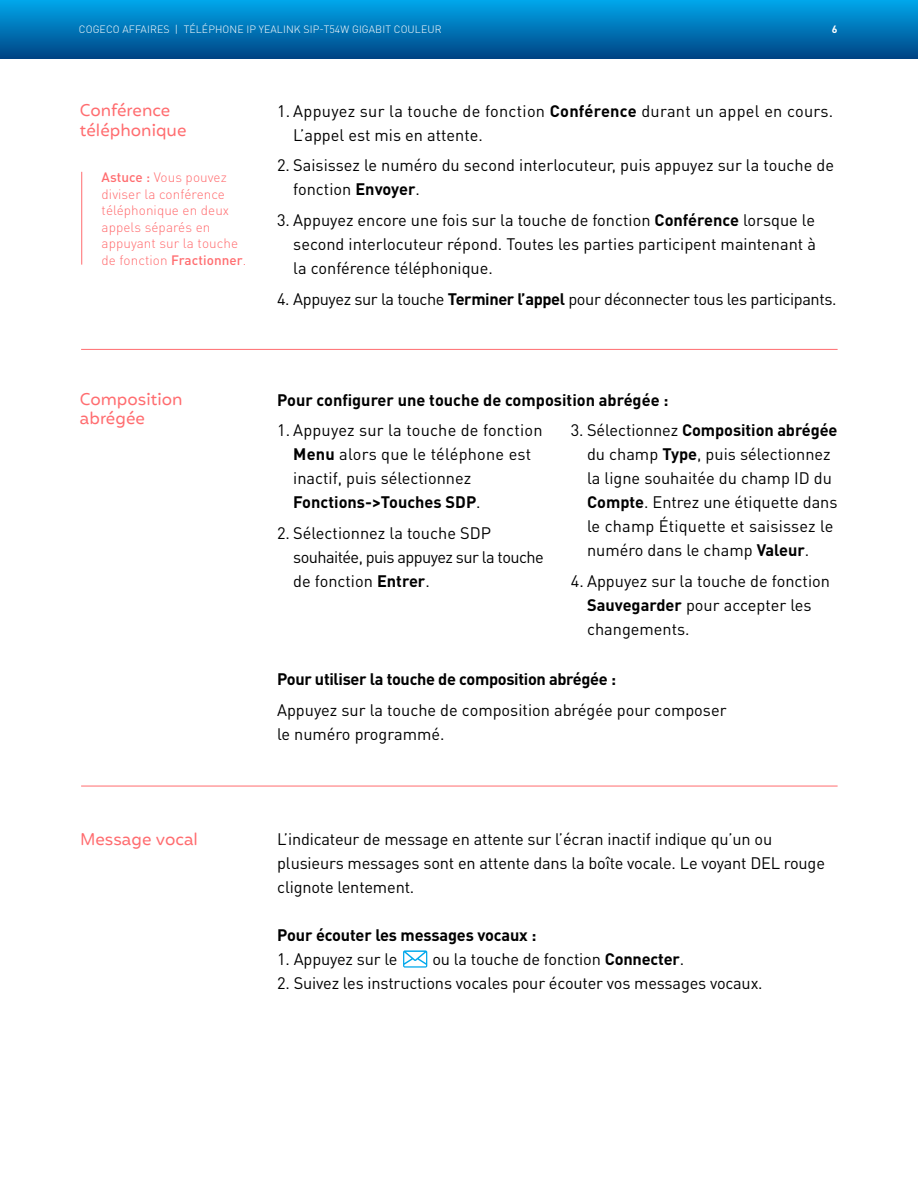
<style>
.page{position:relative;width:918px;height:1188px;background:#fff}
.page>*{position:absolute;margin:0;border:0;box-sizing:border-box;transform-origin:0 0}
.t1{font:16.5px/24px "DIN Pro";color:#000}
.t2{font:700 16.5px "DIN Pro";letter-spacing:-.01em;color:#000}
.t3{font:16.5px/24px "DIN Pro";letter-spacing:-.02em;color:#000}
.t4{font:16.5px "DIN Pro";letter-spacing:-.025em;color:#000}
.t5{font:16.5px/19.5px "Mohr Rounded";color:#ff6c6f}
.t6{font:300 13.5px/16.5px "DIN Pro";letter-spacing:.005em;color:#ff6c6f}
.t7{font:300 10.5px "DIN Pro";letter-spacing:.01em;color:#fff}
.t8{font:700 10.5px "DIN Pro";color:#fff}
.s1{font-weight:500}
.s2{font-weight:700}
</style>
<div class="page">
<div style="left:0;top:0;width:918px;height:58px;background:linear-gradient(to bottom,#00a7eb,#004686)"></div>
<hr style="left:81px;top:786px;width:757px;height:1px;background:#ff6c6f">
<hr style="left:81px;top:349px;width:757px;height:1px;background:#ff6c6f">
<hr style="left:81px;top:172px;width:1px;height:93px;background:#ff6c6f">
<svg style="left:403px;top:950px;width:24px;height:18px"></svg>
<p class="t7" style="left:79px;top:22px;width:364px">COGECO AFFAIRES | TÉLÉPHONE IP YEALINK SIP-T54W GIGABIT COULEUR</p>
<p class="t8" style="left:832px;top:22px;width:7px">6</p>
<p class="t5" style="left:80px;top:101px;width:108px">Conférence téléphonique</p>
<p class="t6" style="left:102px;top:168px;width:146px"><span class="s1">Astuce :</span> Vous pouvez diviser la conférence téléphonique en deux appels séparés en appuyant sur la touche de fonction <span class="s1">Fractionner</span>.</p>
<p class="t1" style="left:293px;top:98px;width:542px;text-indent:-16px">1. Appuyez sur la touche de fonction <span class="s2">Conférence</span> durant un appel en cours.<br>L’appel est mis en attente.</p>
<p class="t1" style="left:293px;top:153px;width:542px;text-indent:-16px">2. Saisissez le numéro du second interlocuteur, puis appuyez sur la touche de fonction <span class="s2">Envoyer</span>.</p>
<p class="t1" style="left:293px;top:208px;width:524px;text-align:justify;text-indent:-16px">3. Appuyez encore une fois sur la touche de fonction <span class="s2">Conférence</span> lorsque le second interlocuteur répond. Toutes les parties participent maintenant à la conférence téléphonique.</p>
<p class="t4" style="left:277px;top:288px;width:561px">4. Appuyez sur la touche <span class="s2">Terminer l’appel</span> pour déconnecter tous les participants.</p>
<p class="t5" style="left:80px;top:390px;width:104px">Composition abrégée</p>
<p class="t2" style="left:277px;top:388px;width:393px">Pour configurer une touche de composition abrégée :</p>
<p class="t1" style="left:293px;top:418px;width:251px;text-indent:-16px">1. Appuyez sur la touche de fonction<br><span class="s2">Menu</span> alors que le téléphone est inactif, puis sélectionnez<br><span class="s2">Fonctions-&gt;Touches SDP</span>.</p>
<p class="t3" style="left:293px;top:520px;width:252px;text-indent:-16px">2. Sélectionnez la touche SDP souhaitée, puis appuyez sur la touche de fonction <span class="s2">Entrer</span>.</p>
<p class="t1" style="left:587px;top:418px;width:252px;text-indent:-16px">3. Sélectionnez <span class="s2">Composition abrégée </span>du champ <span class="s2">Type</span>, puis sélectionnez la ligne souhaitée du champ ID du <span class="s2">Compte</span>. Entrez une étiquette dans le champ Étiquette et saisissez le numéro dans le champ <span class="s2">Valeur</span>.</p>
<p class="t1" style="left:587px;top:568px;width:245px;text-indent:-16px">4. Appuyez sur la touche de fonction<br><span class="s2">Sauvegarder</span> pour accepter les changements.</p>
<p class="t2" style="left:277px;top:668px;width:341px">Pour utiliser la touche de composition abrégée :</p>
<p class="t1" style="left:277px;top:698px;width:451px">Appuyez sur la touche de composition abrégée pour composer le numéro programmé.</p>
<p class="t5" style="left:80px;top:830px;width:119px">Message vocal</p>
<p class="t1" style="left:277px;top:826px;width:549px">L’indicateur de message en attente sur l’écran inactif indique qu’un ou plusieurs messages sont en attente dans la boîte vocale. Le voyant DEL rouge clignote lentement.</p>
<p class="t2" style="left:277px;top:923px;width:261px">Pour écouter les messages vocaux :</p>
<p class="t1" style="left:277px;top:946px;width:122px">1. Appuyez sur le</p>
<p class="t1" style="left:432px;top:946px;width:253px">ou la touche de fonction <span class="s2">Connecter</span>.</p>
<p class="t1" style="left:277px;top:970px;width:487px">2. Suivez les instructions vocales pour écouter vos messages vocaux.</p>
</div>
